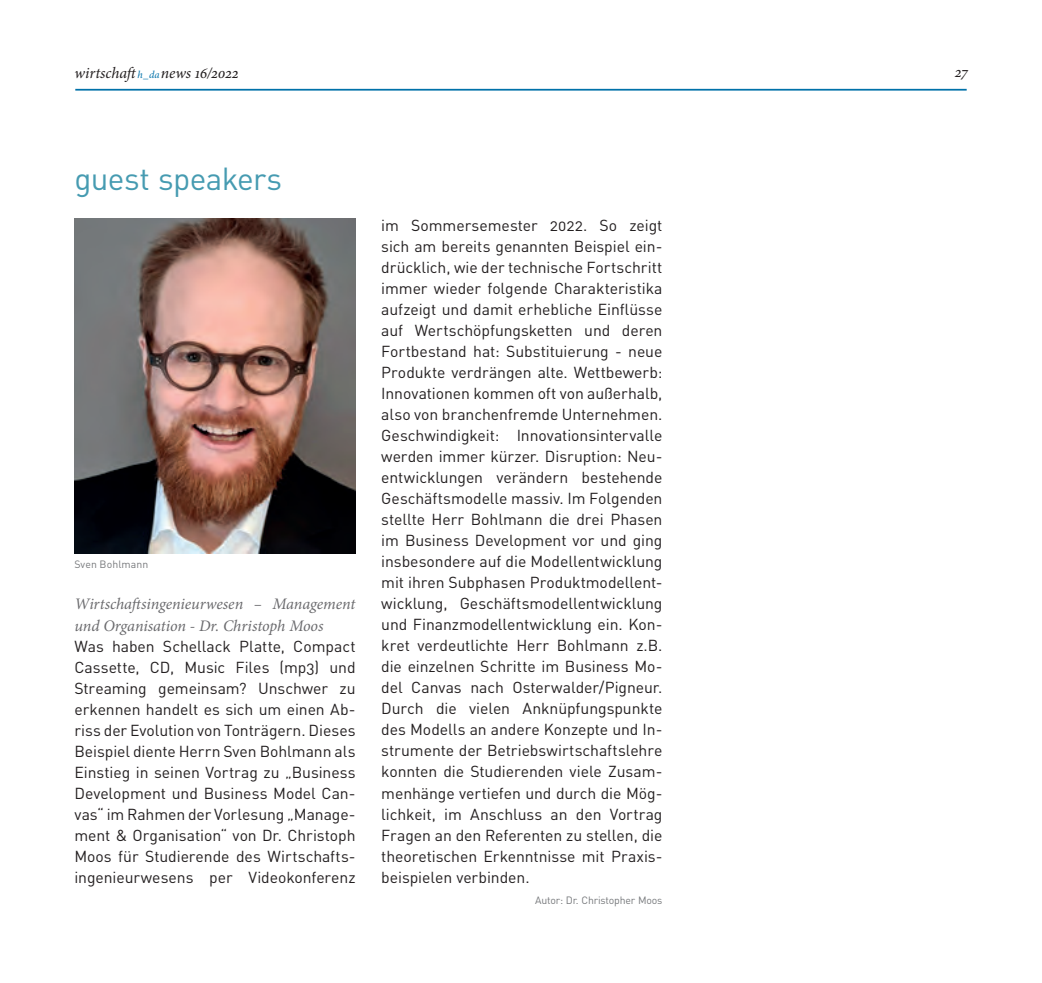
<style>
.page{position:relative;width:1042px;height:983px;background:#fff}
.page>*{position:absolute;margin:0;border:0;box-sizing:border-box;transform-origin:0 0}
.Überschrift_18_20{font:31.5px "DINOT";letter-spacing:-.02em;color:#469bb1}
._0_Fließtext_Blocksa{font:italic 16.1px/21px "Minion Pro";letter-spacing:-.01em;color:#6b6b6e}
._0_Fließtext_Blocksa-2{font:15.75px/21px "DINOT";letter-spacing:-.005em;color:#231f20;text-align:justify}
.t1{font:italic 15.75px "Minion Pro";letter-spacing:-.005em;color:#231f20}
._0_Fließtext_Blocksa-3{font:10.5px "DINOT";letter-spacing:-.015em;color:#76787b}
._0_Legende_Regular{font:10.5px "DINOT";letter-spacing:.005em;color:#76787b}
.s1{font-size:10.5px;color:#0071a9}
</style>
<div class="page">
<hr style="left:75px;top:89px;width:891px;height:2px;background:#0071a9">
<img style="left:74px;top:218px;width:282px;height:335px">
<p class="t1" style="left:75px;top:63px;width:166px">wirtschaft<span class="s1">h_da</span>news 16/2022</p>
<p class="t1" style="left:955px;top:61px;width:14px">27</p>
<p class="Überschrift_18_20" style="left:74px;top:157px;width:209px">guest speakers</p>
<p class="_0_Legende_Regular" style="left:74px;top:557px;width:75px">Sven Bohlmann</p>
<p class="_0_Fließtext_Blocksa" style="left:74px;top:593px;width:283px">Wirtschaftsingenieurwesen – Management und Organisation - Dr. Christoph Moos</p>
<p class="_0_Fließtext_Blocksa-2" style="left:74px;top:634px;width:283px">Was haben Schellack Platte, Compact Cassette, CD, Music Files (mp3) und Streaming gemeinsam? Unschwer zu erkennen handelt es sich um einen Ab&shy;riss der Evolution von Tonträgern. Dieses Beispiel diente Herrn Sven Bohlmann als Einstieg in seinen Vortrag zu „Business Development und Business Model Can&shy;vas“ im Rahmen der Vorlesung „Manage&shy;ment &amp; Organisation“ von Dr. Christoph Moos für Studierende des Wirtschafts&shy;ingenieurwesens per Videokonferenz</p>
<p class="_0_Fließtext_Blocksa-2" style="left:381px;top:214px;width:283px">im Sommersemester 2022. So zeigt sich am bereits genannten Beispiel ein&shy;drücklich, wie der technische Fortschritt immer wieder folgende Charakteristika aufzeigt und damit erhebliche Einflüsse auf Wertschöpfungsketten und deren Fortbestand hat: Substituierung - neue Produkte verdrängen alte. Wettbewerb:<br>Innovationen kommen oft von außerhalb, also von branchenfremde Unternehmen.<br>Geschwindigkeit: Innovationsintervalle werden immer kürzer. Disruption: Neu&shy;entwicklungen verändern bestehende Geschäftsmodelle massiv. Im Folgenden stellte Herr Bohlmann die drei Phasen im Business Development vor und ging insbesondere auf die Modellentwicklung mit ihren Subphasen Produktmodellent&shy;wicklung, Geschäftsmodellentwicklung und Finanzmodellentwicklung ein. Kon&shy;kret verdeutlichte Herr Bohlmann z.B. die einzelnen Schritte im Business Mo&shy;del Canvas nach Osterwalder/Pigneur.<br>Durch die vielen Anknüpfungspunkte des Modells an andere Konzepte und In&shy;strumente der Betriebswirtschaftslehre konnten die Studierenden viele Zusam&shy;menhänge vertiefen und durch die Mög&shy;lichkeit, im Anschluss an den Vortrag Fragen an den Referenten zu stellen, die theoretischen Erkenntnisse mit Praxis&shy;beispielen verbinden.</p>
<p class="_0_Fließtext_Blocksa-3" style="left:535px;top:892px;width:129px">Autor: Dr. Christopher Moos</p>
</div>
